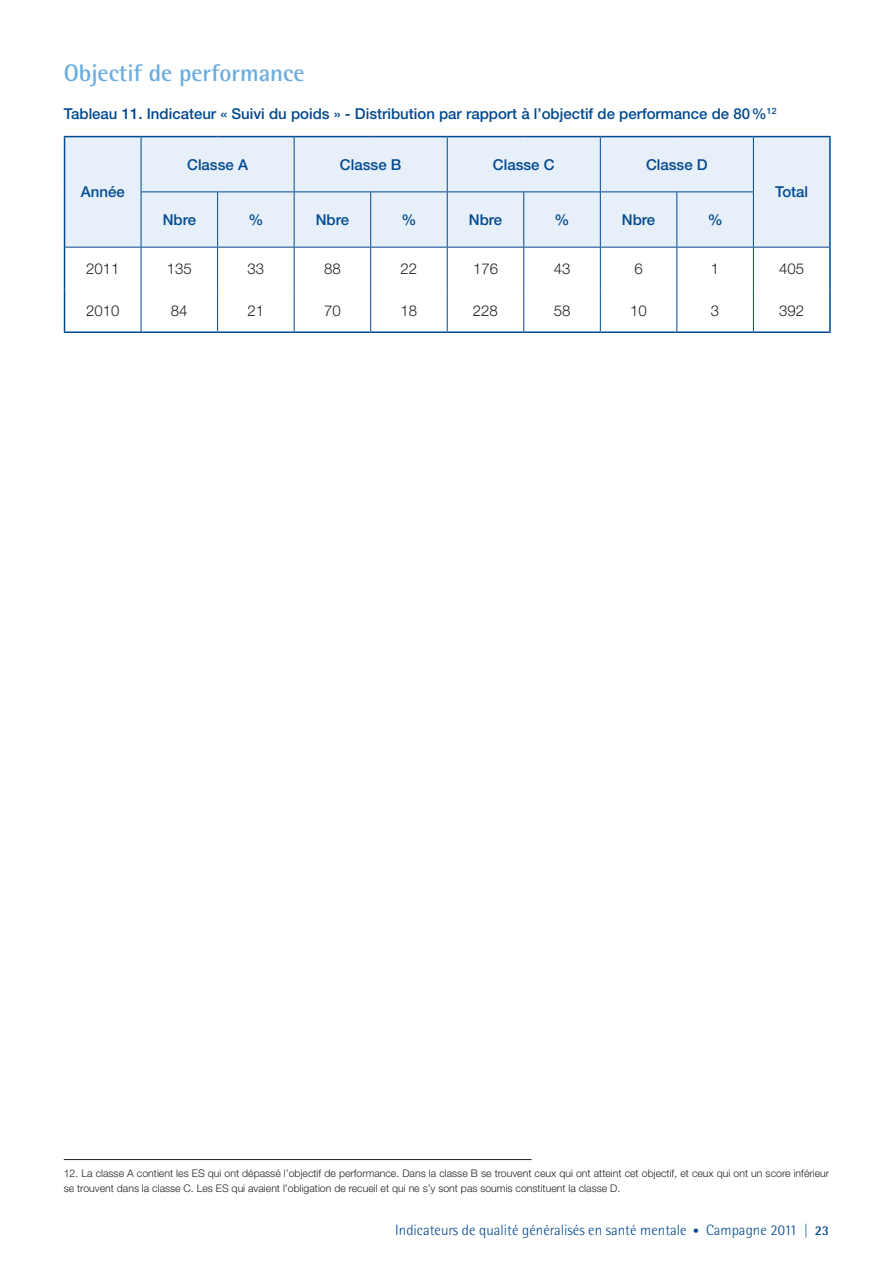
<style>
.page{position:relative;width:893px;height:1263px;background:#fff}
.page>*{position:absolute;margin:0;border:0;box-sizing:border-box;transform-origin:0 0}
.t1{font:700 24px "Rotis Semi Sans Std";color:#6caddf}
.t2{font:500 15px "Helvetica Neue LT Std";color:#014990}
.t3{font:300 15px "Rotis Semi Sans Std";color:#014990}
.t4{font:300 15px "Helvetica Neue LT Std";color:#231f20}
.t5{font:300 10.5px/15px "Helvetica Neue LT Std";color:#231f20}
.s1{font-size:12px}
.s2{font-size:13.5px}
.s3{font-weight:700;font-size:13.5px}
</style>
<div class="page">
<div style="left:65px;top:137px;width:764px;height:110px;background:#e7f0f9"></div>
<svg style="left:65px;top:248px;width:688px;height:83px"></svg>
<hr style="left:217px;top:192px;width:1px;height:55px;background:#014990">
<hr style="left:370px;top:192px;width:1px;height:55px;background:#014990">
<hr style="left:141px;top:290px;width:1px;height:41px;background:#014990">
<hr style="left:217px;top:290px;width:1px;height:41px;background:#014990">
<hr style="left:294px;top:290px;width:1px;height:41px;background:#014990">
<hr style="left:370px;top:290px;width:1px;height:41px;background:#014990">
<hr style="left:447px;top:290px;width:1px;height:41px;background:#014990">
<hr style="left:523px;top:290px;width:1px;height:41px;background:#014990">
<hr style="left:600px;top:290px;width:1px;height:41px;background:#014990">
<hr style="left:676px;top:290px;width:1px;height:41px;background:#014990">
<hr style="left:753px;top:290px;width:1px;height:41px;background:#014990">
<hr style="left:64px;top:290px;width:1px;height:41px;background:#014990">
<hr style="left:829px;top:290px;width:2px;height:41px;background:#014990">
<hr style="left:64px;top:331px;width:77px;height:2px;background:#014990">
<hr style="left:141px;top:331px;width:77px;height:2px;background:#014990">
<hr style="left:218px;top:331px;width:76px;height:2px;background:#014990">
<hr style="left:294px;top:331px;width:77px;height:2px;background:#014990">
<hr style="left:371px;top:331px;width:76px;height:2px;background:#014990">
<hr style="left:447px;top:331px;width:77px;height:2px;background:#014990">
<hr style="left:524px;top:331px;width:76px;height:2px;background:#014990">
<hr style="left:600px;top:331px;width:77px;height:2px;background:#014990">
<hr style="left:677px;top:331px;width:76px;height:2px;background:#014990">
<hr style="left:753px;top:331px;width:78px;height:2px;background:#014990">
<hr style="left:294px;top:192px;width:1px;height:55px;background:#014990">
<hr style="left:64px;top:247px;width:1px;height:43px;background:#014990">
<hr style="left:829px;top:247px;width:2px;height:43px;background:#014990">
<hr style="left:141px;top:247px;width:77px;height:1px;background:#014990">
<hr style="left:141px;top:248px;width:1px;height:42px;background:#014990">
<hr style="left:218px;top:247px;width:76px;height:1px;background:#014990">
<hr style="left:217px;top:248px;width:1px;height:42px;background:#014990">
<hr style="left:294px;top:247px;width:77px;height:1px;background:#014990">
<hr style="left:294px;top:248px;width:1px;height:42px;background:#014990">
<hr style="left:371px;top:247px;width:76px;height:1px;background:#014990">
<hr style="left:370px;top:248px;width:1px;height:42px;background:#014990">
<hr style="left:447px;top:248px;width:1px;height:42px;background:#014990">
<hr style="left:523px;top:248px;width:1px;height:42px;background:#014990">
<hr style="left:600px;top:248px;width:1px;height:42px;background:#014990">
<hr style="left:676px;top:248px;width:1px;height:42px;background:#014990">
<hr style="left:753px;top:248px;width:1px;height:42px;background:#014990">
<hr style="left:600px;top:136px;width:77px;height:1px;background:#014990">
<hr style="left:677px;top:136px;width:76px;height:1px;background:#014990">
<hr style="left:447px;top:136px;width:77px;height:1px;background:#014990">
<hr style="left:524px;top:136px;width:76px;height:1px;background:#014990">
<hr style="left:600px;top:137px;width:1px;height:54px;background:#014990">
<hr style="left:294px;top:136px;width:77px;height:1px;background:#014990">
<hr style="left:371px;top:136px;width:76px;height:1px;background:#014990">
<hr style="left:447px;top:137px;width:1px;height:54px;background:#014990">
<hr style="left:294px;top:191px;width:77px;height:1px;background:#014990">
<hr style="left:371px;top:191px;width:76px;height:1px;background:#014990">
<hr style="left:141px;top:136px;width:77px;height:1px;background:#014990">
<hr style="left:218px;top:136px;width:76px;height:1px;background:#014990">
<hr style="left:294px;top:137px;width:1px;height:54px;background:#014990">
<hr style="left:141px;top:191px;width:77px;height:1px;background:#014990">
<hr style="left:218px;top:191px;width:76px;height:1px;background:#014990">
<hr style="left:447px;top:191px;width:77px;height:1px;background:#014990">
<hr style="left:447px;top:192px;width:1px;height:55px;background:#014990">
<hr style="left:524px;top:191px;width:76px;height:1px;background:#014990">
<hr style="left:523px;top:192px;width:1px;height:55px;background:#014990">
<hr style="left:600px;top:191px;width:77px;height:1px;background:#014990">
<hr style="left:600px;top:192px;width:1px;height:55px;background:#014990">
<hr style="left:677px;top:191px;width:77px;height:1px;background:#014990">
<hr style="left:676px;top:192px;width:1px;height:55px;background:#014990">
<hr style="left:447px;top:247px;width:77px;height:1px;background:#014990">
<hr style="left:524px;top:247px;width:76px;height:1px;background:#014990">
<hr style="left:600px;top:247px;width:77px;height:1px;background:#014990">
<hr style="left:677px;top:247px;width:76px;height:1px;background:#014990">
<hr style="left:64px;top:136px;width:77px;height:1px;background:#014990">
<hr style="left:64px;top:137px;width:1px;height:55px;background:#014990">
<hr style="left:64px;top:192px;width:1px;height:55px;background:#014990">
<hr style="left:141px;top:137px;width:1px;height:54px;background:#014990">
<hr style="left:141px;top:192px;width:1px;height:55px;background:#014990">
<hr style="left:65px;top:247px;width:76px;height:1px;background:#014990">
<hr style="left:753px;top:136px;width:78px;height:1px;background:#014990">
<hr style="left:829px;top:137px;width:2px;height:55px;background:#014990">
<hr style="left:829px;top:192px;width:2px;height:55px;background:#014990">
<hr style="left:753px;top:137px;width:1px;height:54px;background:#014990">
<hr style="left:753px;top:192px;width:1px;height:55px;background:#014990">
<hr style="left:753px;top:247px;width:76px;height:1px;background:#014990">
<hr style="left:64px;top:1159px;width:467px;height:1px;background:#231f20">
<h1 class="t1" style="left:64px;top:58px;width:242px">Objectif de performance</h1>
<h2 class="t2" style="left:64px;top:105px;width:714px">Tableau 11. Indicateur « Suivi du poids » - Distribution par rapport à l’objectif de performance de 80%<sup>12</sup></h2>
<h2 class="t2" style="left:81px;top:183px;width:45px">Année</h2>
<h2 class="t2" style="left:187px;top:155px;width:62px">Classe A</h2>
<h2 class="t2" style="left:340px;top:155px;width:63px">Classe B</h2>
<h2 class="t2" style="left:493px;top:155px;width:63px">Classe C</h2>
<h2 class="t2" style="left:646px;top:155px;width:63px">Classe D</h2>
<h2 class="t2" style="left:163px;top:211px;width:35px">Nbre</h2>
<h2 class="t2" style="left:248px;top:211px;width:16px">%</h2>
<h2 class="t2" style="left:316px;top:211px;width:35px">Nbre</h2>
<h2 class="t2" style="left:401px;top:211px;width:16px">%</h2>
<h2 class="t2" style="left:469px;top:211px;width:35px">Nbre</h2>
<h2 class="t2" style="left:555px;top:211px;width:16px">%</h2>
<h2 class="t2" style="left:622px;top:211px;width:35px">Nbre</h2>
<h2 class="t2" style="left:708px;top:211px;width:16px">%</h2>
<h2 class="t2" style="left:775px;top:183px;width:35px">Total</h2>
<h2 class="t4" style="left:86px;top:259px;width:35px">2011</h2>
<h2 class="t4" style="left:167px;top:259px;width:27px">135</h2>
<h2 class="t4" style="left:248px;top:259px;width:18px">33</h2>
<h2 class="t4" style="left:324px;top:259px;width:18px">88</h2>
<h2 class="t4" style="left:401px;top:259px;width:18px">22</h2>
<h2 class="t4" style="left:473px;top:259px;width:27px">176</h2>
<h2 class="t4" style="left:554px;top:259px;width:18px">43</h2>
<h2 class="t4" style="left:634px;top:259px;width:10px">6</h2>
<h2 class="t4" style="left:711px;top:259px;width:10px">1</h2>
<h2 class="t4" style="left:779px;top:259px;width:27px">405</h2>
<h2 class="t4" style="left:86px;top:302px;width:35px">2010</h2>
<h2 class="t4" style="left:171px;top:302px;width:18px">84</h2>
<h2 class="t4" style="left:247px;top:302px;width:18px">21</h2>
<h2 class="t4" style="left:324px;top:302px;width:18px">70</h2>
<h2 class="t4" style="left:401px;top:302px;width:18px">18</h2>
<h2 class="t4" style="left:473px;top:302px;width:27px">228</h2>
<h2 class="t4" style="left:554px;top:302px;width:18px">58</h2>
<h2 class="t4" style="left:630px;top:302px;width:18px">10</h2>
<h2 class="t4" style="left:711px;top:302px;width:10px">3</h2>
<h2 class="t4" style="left:779px;top:302px;width:27px">392</h2>
<p class="t5" style="left:64px;top:1165px;width:767px">12. La classe A contient les ES qui ont dépassé l’objectif de performance. Dans la classe B se trouvent ceux qui ont atteint cet objectif, et ceux qui ont un score inférieur se trouvent dans la classe C. Les ES qui avaient l’obligation de recueil et qui ne s’y sont pas soumis constituent la classe D.</p>
<h2 class="t3" style="left:395px;top:1222px;width:435px">Indicateurs de qualité généralisés en santé mentale <span class="s1">•</span> Campagne 2011 <span class="s2">|</span> <span class="s3">23</span></h2>
</div>
